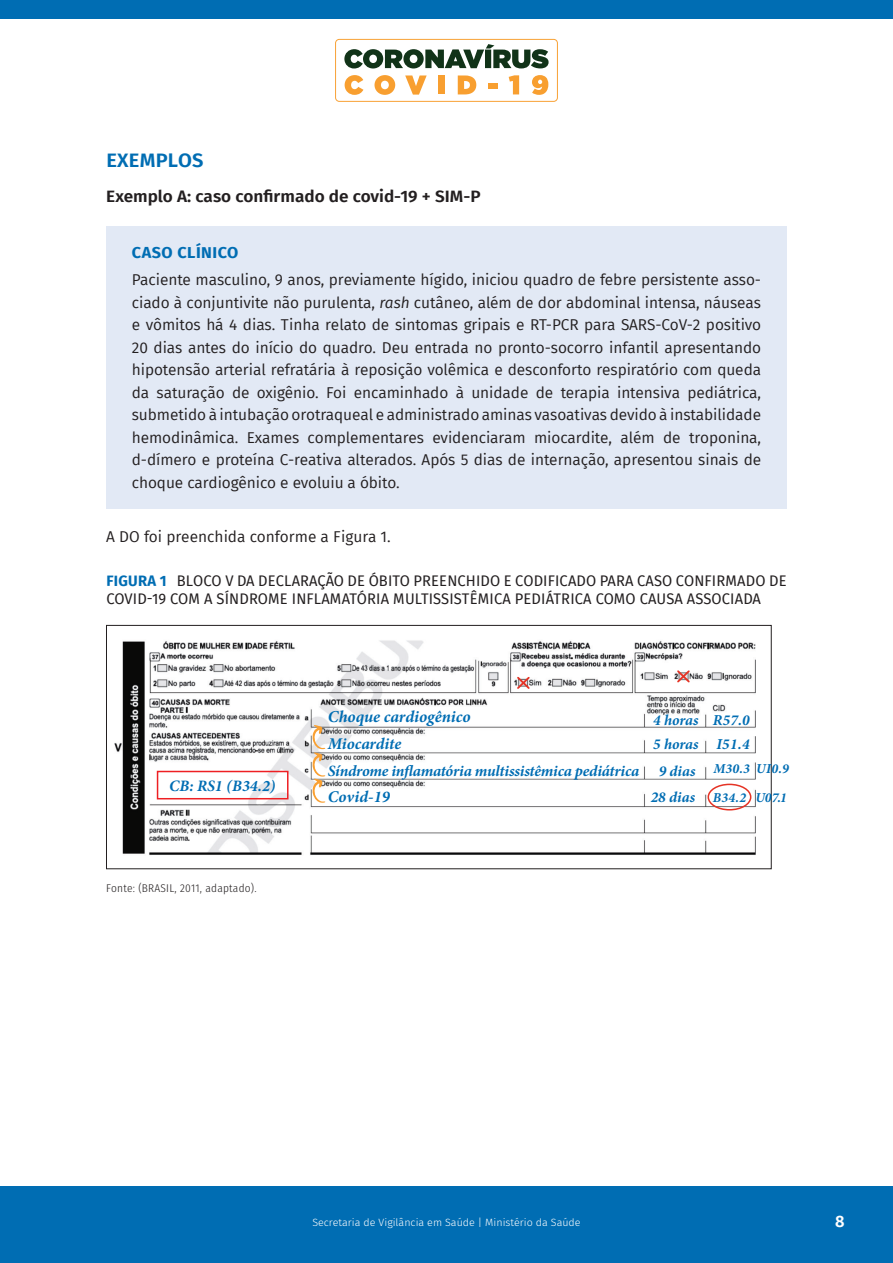
<style>
.page{position:relative;width:893px;height:1263px;background:#fff}
.page>*{position:absolute;margin:0;border:0;box-sizing:border-box;transform-origin:0 0}
.t1{font:600 19.5px "Fira Sans";letter-spacing:.01em;color:#006db3}
.t2{font:italic 700 16.65px "Minion Pro";letter-spacing:-.005em;color:#006db3}
.t3{font:600 16.5px "Fira Sans";color:#231f20;scale:1.04 1}
.t4{font:600 16.5px "Fira Sans";color:#fff}
.t5{font:italic 700 16.35px "Minion Pro";letter-spacing:-.005em;color:#006db3}
.t6{font:italic 700 15.9px "Minion Pro";color:#006db3}
.t7{font:italic 700 15.75px "Minion Pro";letter-spacing:-.015em;color:#006db3}
.t8{font:700 15.75px "Fira Sans";letter-spacing:.03em;color:#006db3}
.t9{font:15.3px/22.5px "Fira Sans";letter-spacing:-.005em;color:#231f20}
.t10{font:italic 700 15.15px/24.8px "Minion Pro";letter-spacing:.005em;color:#006db3}
.t11{font:15px/18px "Fira Sans";letter-spacing:.01em;color:#231f20}
.t12{font:italic 700 13.65px "Minion Pro";letter-spacing:.01em;color:#006db3}
.t13{font:300 11.25px "Fira Sans Condensed";letter-spacing:.02em;color:#231f20;scale:1.05 1}
.t14{font:300 10.5px "Fira Sans";color:#fff}
.s1{font-style:italic}
.s2{font-weight:700;color:#006db3}
</style>
<div class="page">
<div style="left:0;top:1186px;width:893px;height:77px;background:#006db3"></div>
<svg style="left:335px;top:39px;width:223px;height:63px"></svg>
<div style="left:0;top:0;width:893px;height:19px;background:#006db3"></div>
<div style="left:106px;top:227px;width:681px;height:282px;background:#e2e9f5"></div>
<img style="left:114px;top:640px;width:642px;height:215px">
<div style="left:106px;top:625px;width:665px;height:244px;border:1px solid #231f20"></div>
<div style="left:707px;top:784px;width:44px;height:26px;border:2px solid #e53325;border-radius:50%"></div>
<svg style="left:675px;top:669px;width:16px;height:15px"></svg>
<svg style="left:515px;top:675px;width:16px;height:16px"></svg>
<svg style="left:311px;top:725px;width:14px;height:78px"></svg>
<div style="left:157px;top:771px;width:132px;height:28px;border:2px solid #ee1f23"></div>
<p class="t1" style="left:106px;top:144px;width:99px">EXEMPLOS</p>
<p class="t3" style="left:106px;top:183px;width:361px">Exemplo A: caso confirmado de covid-19 + SIM-P</p>
<p class="t8" style="left:132px;top:240px;width:108px">CASO CLÍNICO</p>
<p class="t9" style="left:132px;top:268px;width:631px">Paciente masculino, 9 anos, previamente hígido, iniciou quadro de febre persistente asso&shy;ciado à conjuntivite não purulenta, <span class="s1">rash</span> cutâneo, além de dor abdominal intensa, náuseas e vômitos há 4 dias. Tinha relato de sintomas gripais e RT-PCR para SARS-CoV-2 positivo 20 dias antes do início do quadro. Deu entrada no pronto-socorro infantil apresentando hipotensão arterial refratária à reposição volêmica e desconforto respiratório com queda da saturação de oxigênio. Foi encaminhado à unidade de terapia intensiva pediátrica, submetido à intubação orotraqueal e administrado aminas vasoativas devido à instabilidade hemodinâmica. Exames complementares evidenciaram miocardite, além de troponina, d-dímero e proteína C-reativa alterados. Após 5 dias de internação, apresentou sinais de choque cardiogênico e evoluiu a óbito.</p>
<p class="t9" style="left:106px;top:525px;width:286px">A DO foi preenchida conforme a Figura 1.</p>
<p class="t11" style="left:106px;top:571px;width:682px"><span class="s2">FIGURA 1</span> BLOCO V DA DECLARAÇÃO DE ÓBITO PREENCHIDO E CODIFICADO PARA CASO CONFIRMADO DE<br>COVID-19 COM A SÍNDROME INFLAMATÓRIA MULTISSISTÊMICA PEDIÁTRICA COMO CAUSA ASSOCIADA</p>
<p class="t6" style="left:169px;top:774px;width:108px">CB: RS1 (B34.2)</p>
<p class="t13" style="left:106px;top:878px;width:145px">Fonte: (BRASIL, 2011, adaptado).</p>
<p class="t2" style="left:328px;top:705px;width:144px">Choque cardiogênico</p>
<p class="t10" style="left:653px;top:707px;width:47px">4 horas<br>5 horas</p>
<p class="t10" style="left:651px;top:757px;width:46px;line-height:26.8px;text-align:center">9 dias<br>28 dias</p>
<p class="t5" style="left:328px;top:732px;width:75px">Miocardite</p>
<p class="t7" style="left:328px;top:759px;width:313px">Síndrome inflamatória multissistêmica pediátrica</p>
<p class="t5" style="left:328px;top:785px;width:64px">Covid-19</p>
<p class="t10" style="left:713px;top:707px;width:38px">R57.0<br>I51.4</p>
<p class="t12" style="left:713px;top:759px;width:77px">M30.3 UI0.9</p>
<p class="t12" style="left:713px;top:788px;width:76px">B34.2 U07.1</p>
<p class="t14" style="left:312px;top:1215px;width:270px">Secretaria de Vigilância em Saúde | Ministério da Saúde</p>
<p class="t4" style="left:835px;top:1208px;width:11px">8</p>
</div>
